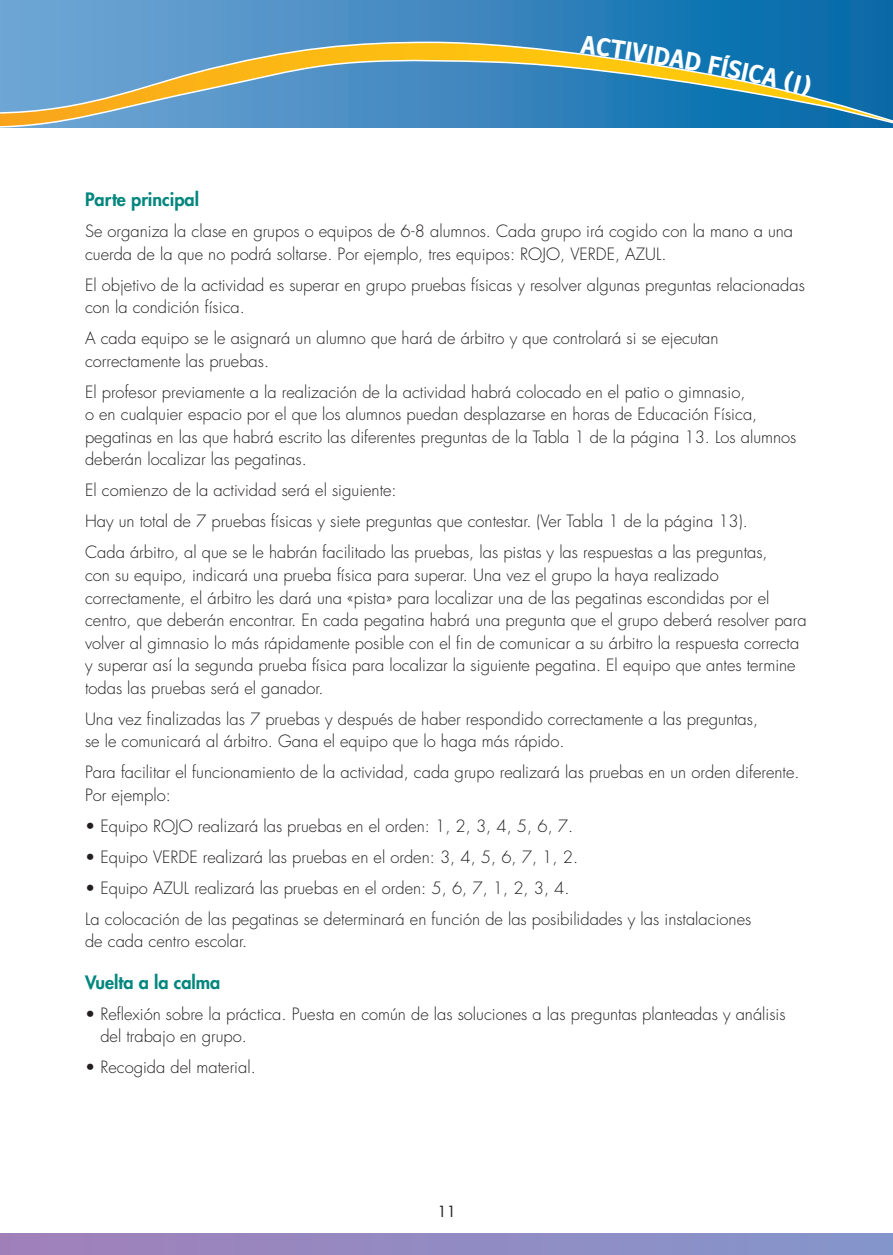
<style>
.page{position:relative;width:893px;height:1255px;background:#fff}
.page>*{position:absolute;margin:0;border:0;box-sizing:border-box;transform-origin:0 0}
.t1{font:700 27px "Zine Sans Dis";color:#fff}
.t2{font:800 18px "Futura";color:#00867d}
.t3{font:300 16.5px/22.5px "Futura";color:#231f20}
.t4{font:15px "Futura";color:#231f20}
</style>
<div class="page">
<div style="left:0;top:1233px;width:893px;height:21px;background:linear-gradient(to right,#a17fb9,#8496cc)"></div>
<div style="left:0;top:0;width:893px;height:128px;background:linear-gradient(to right,#76a8d7,#0168a8)"></div>
<svg style="left:0;top:41px;width:893px;height:87px;background:#6093a8"></svg>
<svg style="left:580px;top:35px;width:46px;height:24px"></svg>
<svg style="left:669px;top:49px;width:33px;height:23px"></svg>
<svg style="left:708px;top:54px;width:105px;height:44px;background:#408799"></svg>
<h1 class="t1" style="left:627px;top:37px;width:47px;rotate:9deg">IVID</h1>
<p class="t2" style="left:85px;top:187px;width:115px">Parte principal</p>
<p class="t3" style="left:85px;top:220px;width:710px">Se organiza la clase en grupos o equipos de 6-8 alumnos. Cada grupo irá cogido con la mano a una cuerda de la que no podrá soltarse. Por ejemplo, tres equipos: ROJO, VERDE, AZUL.</p>
<p class="t3" style="left:85px;top:274px;width:721px">El objetivo de la actividad es superar en grupo pruebas físicas y resolver algunas preguntas relacionadas con la condición física.</p>
<p class="t3" style="left:85px;top:327px;width:635px">A cada equipo se le asignará un alumno que hará de árbitro y que controlará si se ejecutan correctamente las pruebas.</p>
<p class="t3" style="left:85px;top:381px;width:713px">El profesor previamente a la realización de la actividad habrá colocado en el patio o gimnasio,<br>o en cualquier espacio por el que los alumnos puedan desplazarse en horas de Educación Física, pegatinas en las que habrá escrito las diferentes preguntas de la Tabla 1 de la página 13. Los alumnos deberán localizar las pegatinas.</p>
<p class="t3" style="left:85px;top:475px;width:684px;line-height:31px">El comienzo de la actividad será el siguiente:<br>Hay un total de 7 pruebas físicas y siete preguntas que contestar. (Ver Tabla 1 de la página 13).<br>Cada árbitro, al que se le habrán facilitado las pruebas, las pistas y las respuestas a las preguntas,</p>
<p class="t3" style="left:85px;top:564px;width:723px">con su equipo, indicará una prueba física para superar. Una vez el grupo la haya realizado correctamente, el árbitro les dará una «pista» para localizar una de las pegatinas escondidas por el centro, que deberán encontrar. En cada pegatina habrá una pregunta que el grupo deberá resolver para volver al gimnasio lo más rápidamente posible con el fin de comunicar a su árbitro la respuesta correcta y superar así la segunda prueba física para localizar la siguiente pegatina. El equipo que antes termine todas las pruebas será el ganador.</p>
<p class="t3" style="left:85px;top:707px;width:675px">Una vez finalizadas las 7 pruebas y después de haber respondido correctamente a las preguntas, se le comunicará al árbitro. Gana el equipo que lo haga más rápido.</p>
<p class="t3" style="left:85px;top:761px;width:716px">Para facilitar el funcionamiento de la actividad, cada grupo realizará las pruebas en un orden diferente.<br>Por ejemplo:</p>
<p class="t3" style="left:85px;top:814px;width:490px">• Equipo ROJO realizará las pruebas en el orden: 1, 2, 3, 4, 5, 6, 7.</p>
<p class="t3" style="left:85px;top:845px;width:495px">• Equipo VERDE realizará las pruebas en el orden: 3, 4, 5, 6, 7, 1, 2.</p>
<p class="t3" style="left:85px;top:872px;width:668px;line-height:31px">• Equipo AZUL realizará las pruebas en el orden: 5, 6, 7, 1, 2, 3, 4.<br>La colocación de las pegatinas se determinará en función de las posibilidades y las instalaciones</p>
<p class="t3" style="left:85px;top:930px;width:164px">de cada centro escolar.</p>
<p class="t2" style="left:85px;top:970px;width:137px">Vuelta a la calma</p>
<p class="t3" style="left:100px;top:1002px;width:687px;text-indent:-15px">• Reflexión sobre la práctica. Puesta en común de las soluciones a las preguntas planteadas y análisis del trabajo en grupo.</p>
<p class="t3" style="left:85px;top:1056px;width:172px">• Recogida del material.</p>
<p class="t4" style="left:437px;top:1201px;width:20px">11</p>
</div>
